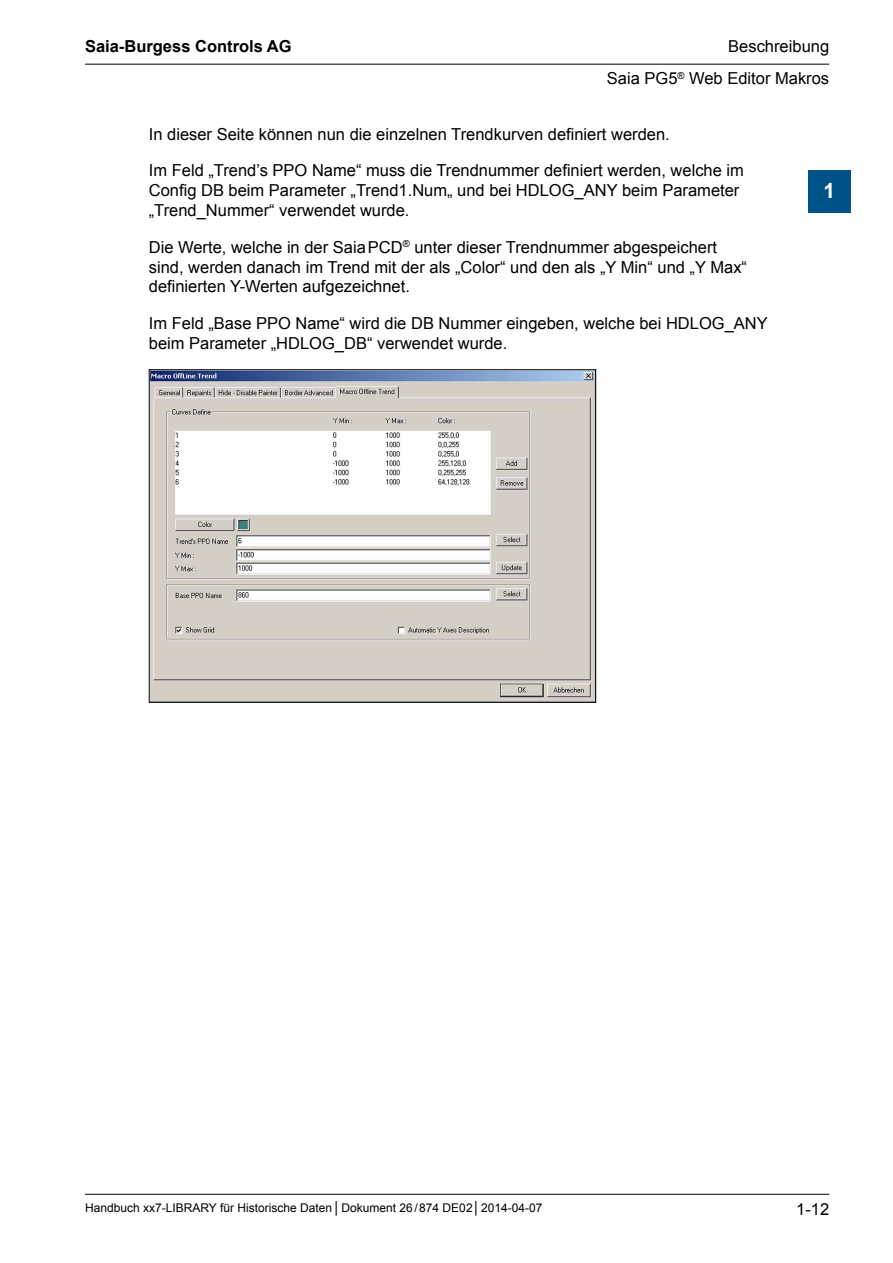
<style>
.page{position:relative;width:893px;height:1263px;background:#fff}
.page>*{position:absolute;margin:0;border:0;box-sizing:border-box;transform-origin:0 0}
.t1{font:700 21px "Arial";color:#fff}
.DE_Fliesstext{font:16.5px/19.8px "Arial";color:#000}
.t2{font:700 16.5px "Arial";color:#000}
.t3{font:12px "Arial";color:#000}
</style>
<div class="page">
<hr style="left:85px;top:64px;width:744px;height:1px;background:#000">
<hr style="left:85px;top:1194px;width:744px;height:1px;background:#000">
<div style="left:808px;top:170px;width:42px;height:43px;background:#005387"></div>
<img style="left:151px;top:371px;width:443px;height:330px">
<div style="left:149px;top:369px;width:447px;height:334px;border:1px solid #000"></div>
<p class="t2" style="left:85px;top:36px;width:208px">Saia-Burgess Controls AG</p>
<p class="DE_Fliesstext" style="left:728px;top:37px;width:102px">Beschreibung</p>
<p class="DE_Fliesstext" style="left:607px;top:69px;width:224px">Saia PG5<sup>®</sup> Web Editor Makros</p>
<p class="DE_Fliesstext" style="left:149px;top:124px;width:522px">In dieser Seite können nun die einzelnen Trendkurven definiert werden.</p>
<p class="DE_Fliesstext" style="left:149px;top:161px;width:597px">Im Feld „Trend’s PPO Name“ muss die Trendnummer definiert werden, welche im<br>Config DB beim Parameter „Trend1.Num„ und bei HDLOG_ANY beim Parameter „Trend_Nummer“ verwendet wurde.</p>
<p class="DE_Fliesstext" style="left:149px;top:237px;width:600px">Die Werte, welche in der SaiaPCD<sup>®</sup> unter dieser Trendnummer abgespeichert sind, werden danach im Trend mit der als „Color“ und den als „Y Min“ und „Y Max“ definierten Y-Werten aufgezeichnet.</p>
<p class="DE_Fliesstext" style="left:149px;top:314px;width:620px">Im Feld „Base PPO Name“ wird die DB Nummer eingeben, welche bei HDLOG_ANY beim Parameter „HDLOG_DB“ verwendet wurde.</p>
<p class="t1" style="left:823px;top:177px;width:13px">1</p>
<p class="t3" style="left:85px;top:1200px;width:459px">Handbuch xx7-LIBRARY für Historische Daten │Dokument 26/874 DE02│2014-04-07</p>
<p class="DE_Fliesstext" style="left:796px;top:1200px;width:35px">1-12</p>
</div>
